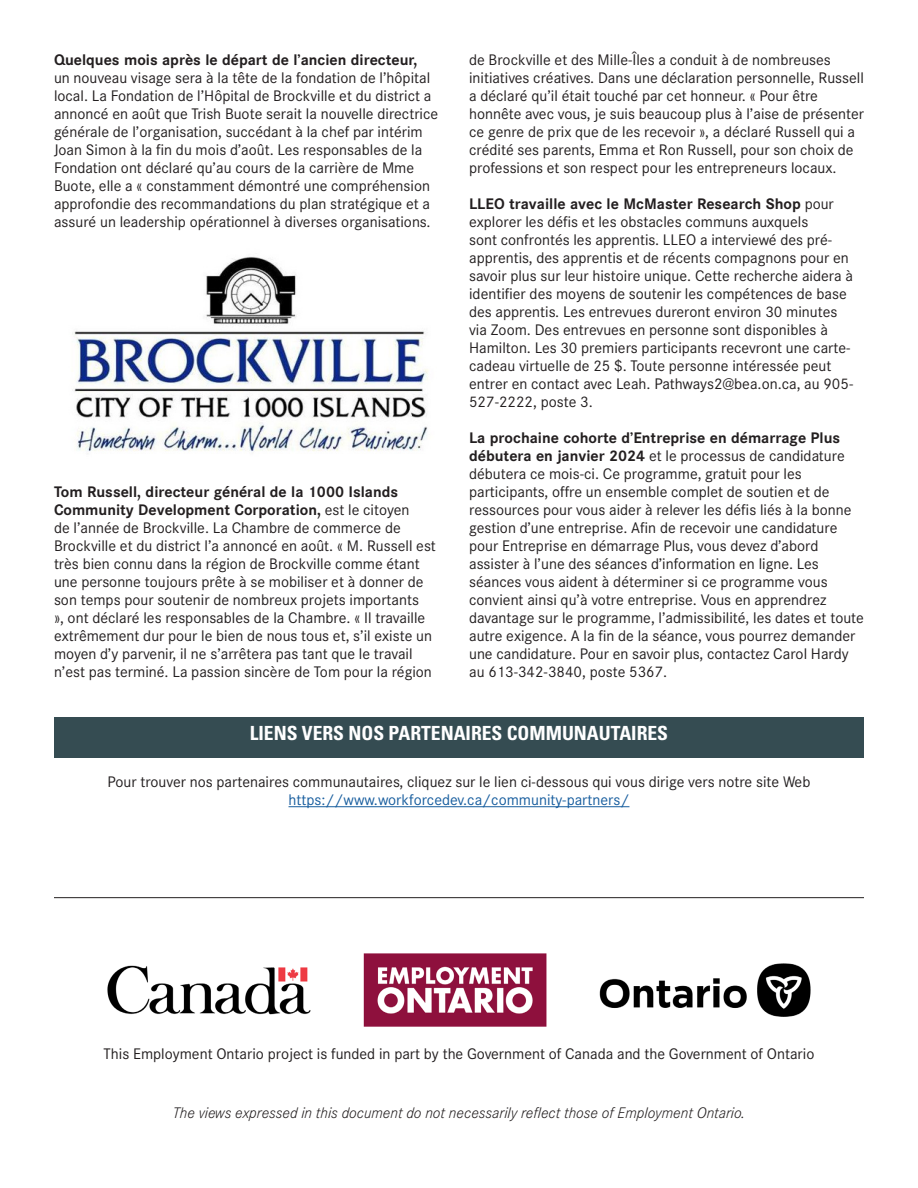
<style>
.page{position:relative;width:918px;height:1188px;background:#fff}
.page>*{position:absolute;margin:0;border:0;box-sizing:border-box;transform-origin:0 0}
.t1{font:700 condensed 19.5px "Univers";color:#fff}
.t2{font:15px/18px "Corporate S";color:#231f20}
.t3{font:italic 300 15px "Corporate S";color:#231f20}
.t4{font:15px "Corporate S";color:#175d9e}
.s1{font-weight:700}
</style>
<div class="page">
<hr style="left:289px;top:806px;width:340px;height:1px;background:#175d9e">
<div style="left:54px;top:717px;width:810px;height:41px;background:#354c52"></div>
<img style="left:54px;top:898px;width:810px;height:129px">
<hr style="left:54px;top:897px;width:810px;height:1px;background:#231f20">
<img style="left:72px;top:256px;width:357px;height:198px">
<p class="t2" style="left:54px;top:51px;width:386px"><span class="s1">Quelques mois après le départ de l’ancien directeur,<br></span>un nouveau visage sera à la tête de la fondation de l’hôpital local. La Fondation de l’Hôpital de Brockville et du district a annoncé en août que Trish Buote serait la nouvelle directrice générale de l’organisation, succédant à la chef par intérim Joan Simon à la fin du mois d’août. Les responsables de la Fondation ont déclaré qu’au cours de la carrière de Mme Buote, elle a « constamment démontré une compréhension approfondie des recommandations du plan stratégique et a assuré un leadership opérationnel à diverses organisations.</p>
<p class="t2" style="left:54px;top:483px;width:383px"><span class="s1">Tom Russell, directeur général de la 1000 Islands Community Development Corporation,</span> est le citoyen<br>de l’année de Brockville. La Chambre de commerce de Brockville et du district l’a annoncé en août. « M. Russell est très bien connu dans la région de Brockville comme étant une personne toujours prête à se mobiliser et à donner de son temps pour soutenir de nombreux projets importants<br>», ont déclaré les responsables de la Chambre. « Il travaille extrêmement dur pour le bien de nous tous et, s’il existe un moyen d’y parvenir, il ne s’arrêtera pas tant que le travail n’est pas terminé. La passion sincère de Tom pour la région</p>
<p class="t2" style="left:469px;top:51px;width:396px">de Brockville et des Mille-Îles a conduit à de nombreuses initiatives créatives. Dans une déclaration personnelle, Russell a déclaré qu’il était touché par cet honneur. « Pour être honnête avec vous, je suis beaucoup plus à l’aise de présenter ce genre de prix que de les recevoir », a déclaré Russell qui a crédité ses parents, Emma et Ron Russell, pour son choix de professions et son respect pour les entrepreneurs locaux.</p>
<p class="t2" style="left:469px;top:195px;width:386px"><span class="s1">LLEO travaille avec le McMaster Research Shop</span> pour explorer les défis et les obstacles communs auxquels<br>sont confrontés les apprentis. LLEO a interviewé des pré&shy;apprentis, des apprentis et de récents compagnons pour en savoir plus sur leur histoire unique. Cette recherche aidera à identifier des moyens de soutenir les compétences de base des apprentis. Les entrevues dureront environ 30 minutes via Zoom. Des entrevues en personne sont disponibles à Hamilton. Les 30 premiers participants recevront une carte&shy;cadeau virtuelle de 25 $. Toute personne intéressée peut entrer en contact avec Leah. Pathways2@bea.on.ca, au 905- 527-2222, poste 3.</p>
<p class="t2" style="left:469px;top:429px;width:396px"><span class="s1">La prochaine cohorte d’Entreprise en démarrage Plus débutera en janvier 2024</span> et le processus de candidature débutera ce mois-ci. Ce programme, gratuit pour les participants, offre un ensemble complet de soutien et de ressources pour vous aider à relever les défis liés à la bonne gestion d’une entreprise. Afin de recevoir une candidature pour Entreprise en démarrage Plus, vous devez d’abord assister à l’une des séances d’information en ligne. Les séances vous aident à déterminer si ce programme vous convient ainsi qu’à votre entreprise. Vous en apprendrez davantage sur le programme, l’admissibilité, les dates et toute autre exigence. A la fin de la séance, vous pourrez demander une candidature. Pour en savoir plus, contactez Carol Hardy au 613-342-3840, poste 5367.</p>
<p class="t1" style="left:250px;top:721px;width:420px">LIENS VERS NOS PARTENAIRES COMMUNAUTAIRES</p>
<p class="t2" style="left:108px;top:773px;width:704px">Pour trouver nos partenaires communautaires, cliquez sur le lien ci-dessous qui vous dirige vers notre site Web</p>
<p class="t4" style="left:289px;top:791px;width:342px">https://www.workforcedev.ca/community-partners/</p>
<p class="t2" style="left:104px;top:1045px;width:712px">This Employment Ontario project is funded in part by the Government of Canada and the Government of Ontario</p>
<p class="t3" style="left:173px;top:1104px;width:574px">The views expressed in this document do not necessarily reflect those of Employment Ontario.</p>
</div>
